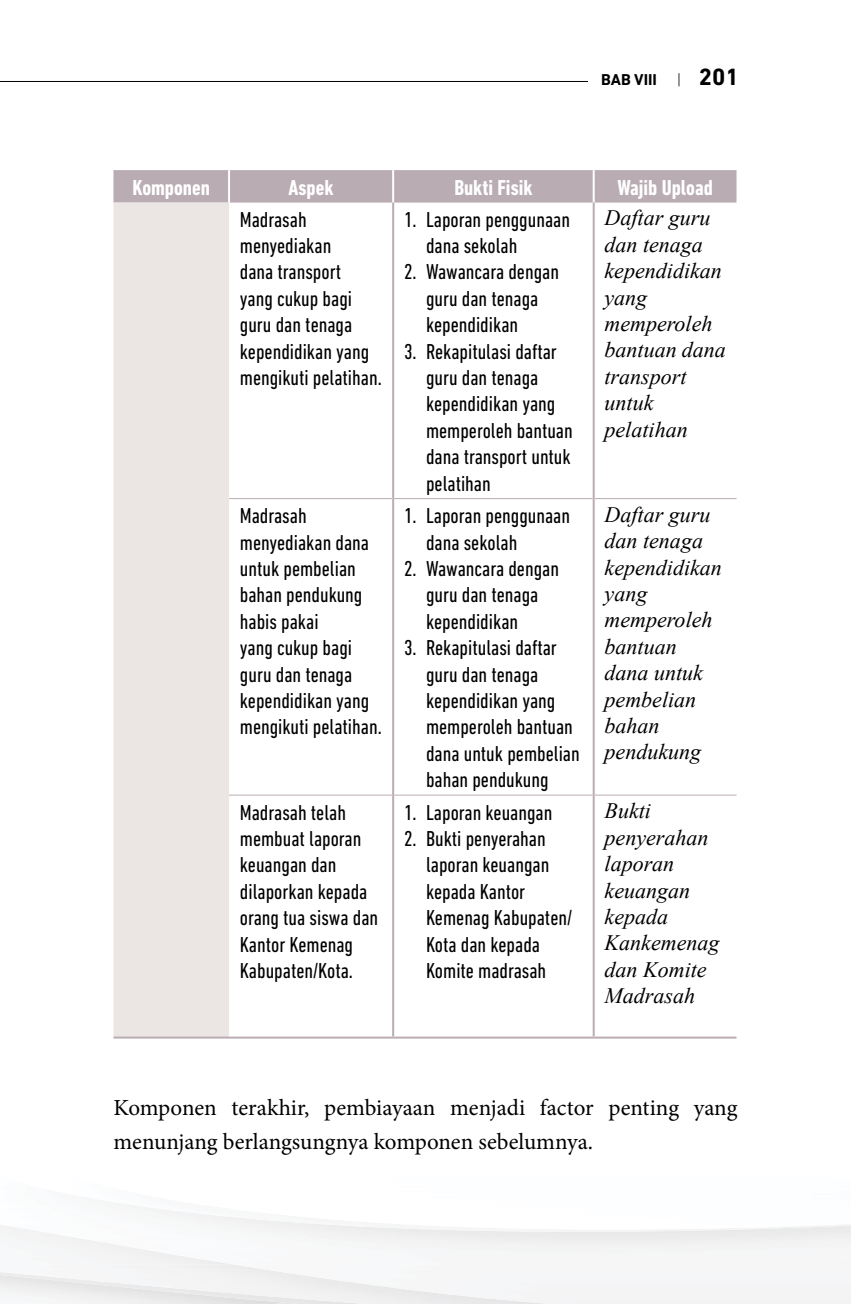
<style>
.page{position:relative;width:851px;height:1304px;background:#fff}
.page>*{position:absolute;margin:0;border:0;box-sizing:border-box;transform-origin:0 0}
.t1{font:23px/34px "Minion Pro";color:#000}
.t2{font:condensed 22px/26.4px "DIN Next LT Pro";color:#000}
.t3{font:italic 22px/26.4px "Times New Roman";color:#000}
.t4{font:700 condensed 22px "DIN Next LT Pro";color:#fff}
.t5{font:700 16px "DIN Next LT Pro";color:#000}
.s1{font-weight:300}
.s2{font-size:24px}
</style>
<div class="page">
<div style="left:261px;top:1269px;width:589px;height:16px;background:#f5f6f7"></div>
<img style="left:2px;top:1232px;width:848px;height:33px">
<img style="left:2px;top:1225px;width:848px;height:7px">
<img style="left:74px;top:1202px;width:776px;height:28px">
<hr style="left:0;top:81px;width:737px;height:1px;background:#000">
<div style="left:588px;top:54px;width:150px;height:44px;background:#fff"></div>
<div style="left:113px;top:170px;width:623px;height:33px;background:#baacb3"></div>
<div style="left:113px;top:203px;width:116px;height:834px;background:#ebe6e3"></div>
<hr style="left:392px;top:170px;width:2px;height:33px;background:#fff">
<hr style="left:592px;top:170px;width:2px;height:33px;background:#fff">
<hr style="left:229px;top:498px;width:163px;height:1px;background:#baacb3">
<hr style="left:394px;top:498px;width:198px;height:1px;background:#baacb3">
<hr style="left:594px;top:498px;width:142px;height:1px;background:#baacb3">
<hr style="left:229px;top:795px;width:163px;height:1px;background:#baacb3">
<hr style="left:394px;top:795px;width:198px;height:1px;background:#baacb3">
<hr style="left:594px;top:795px;width:142px;height:1px;background:#baacb3">
<hr style="left:229px;top:1037px;width:164px;height:2px;background:#baacb3">
<hr style="left:393px;top:1037px;width:200px;height:2px;background:#baacb3">
<hr style="left:593px;top:1037px;width:143px;height:2px;background:#baacb3">
<hr style="left:392px;top:203px;width:2px;height:296px;background:#baacb3">
<hr style="left:592px;top:203px;width:2px;height:296px;background:#baacb3">
<hr style="left:392px;top:499px;width:2px;height:296px;background:#baacb3">
<hr style="left:592px;top:499px;width:2px;height:296px;background:#baacb3">
<hr style="left:392px;top:795px;width:2px;height:242px;background:#baacb3">
<hr style="left:592px;top:795px;width:2px;height:242px;background:#baacb3">
<hr style="left:113px;top:1037px;width:116px;height:2px;background:#baacb3">
<hr style="left:228px;top:170px;width:2px;height:33px;background:#fff">
<p class="t5" style="left:601px;top:70px;width:139px">BAB VIII <span class="s1">|</span> <span class="s2">201</span></p>
<p class="t4" style="left:132px;top:175px;width:79px">Komponen</p>
<p class="t4" style="left:288px;top:175px;width:46px">Aspek</p>
<p class="t4" style="left:454px;top:175px;width:80px">Bukti Fisik</p>
<p class="t4" style="left:617px;top:175px;width:97px">Wajib Upload</p>
<p class="t2" style="left:240px;top:206px;width:143px">Madrasah menyediakan<br>dana transport<br>yang cukup bagi guru dan tenaga kependidikan yang mengikuti pelatihan.</p>
<p class="t2" style="left:426px;top:206px;width:145px;text-indent:-22px">1. Laporan penggunaan dana sekolah</p>
<p class="t3" style="left:604px;top:204px;width:123px">Daftar guru dan tenaga kependidikan yang memperoleh bantuan dana transport untuk pelatihan</p>
<p class="t2" style="left:426px;top:259px;width:134px;text-indent:-22px">2. Wawancara dengan guru dan tenaga kependidikan</p>
<p class="t2" style="left:426px;top:338px;width:148px;text-indent:-22px">3. Rekapitulasi daftar guru dan tenaga kependidikan yang memperoleh bantuan dana transport untuk pelatihan</p>
<p class="t2" style="left:240px;top:502px;width:143px">Madrasah menyediakan dana untuk pembelian bahan pendukung habis pakai<br>yang cukup bagi guru dan tenaga kependidikan yang mengikuti pelatihan.</p>
<p class="t2" style="left:426px;top:502px;width:145px;text-indent:-22px">1. Laporan penggunaan dana sekolah</p>
<p class="t2" style="left:426px;top:555px;width:134px;text-indent:-22px">2. Wawancara dengan guru dan tenaga kependidikan</p>
<p class="t2" style="left:426px;top:634px;width:155px;text-indent:-22px">3. Rekapitulasi daftar guru dan tenaga kependidikan yang memperoleh bantuan dana untuk pembelian bahan pendukung</p>
<p class="t2" style="left:240px;top:799px;width:140px">Madrasah telah membuat laporan keuangan dan dilaporkan kepada orang tua siswa dan<br>Kantor Kemenag<br>Kabupaten/Kota.</p>
<p class="t2" style="left:404px;top:799px;width:150px">1. Laporan keuangan</p>
<p class="t2" style="left:426px;top:825px;width:148px;text-indent:-22px">2. Bukti penyerahan laporan keuangan kepada Kantor<br>Kemenag Kabupaten/<br>Kota dan kepada<br>Komite madrasah</p>
<p class="t3" style="left:604px;top:501px;width:119px">Daftar guru dan tenaga kependidikan yang memperoleh bantuan dana untuk pembelian bahan pendukung</p>
<p class="t3" style="left:604px;top:797px;width:116px">Bukti penyerahan laporan keuangan kepada<br>Kankemenag dan Komite<br>Madrasah</p>
<p class="t1" style="left:113px;top:1090px;width:625px">Komponen terakhir, pembiayaan menjadi factor penting yang menunjang berlangsungnya komponen sebelumnya.</p>
</div>
